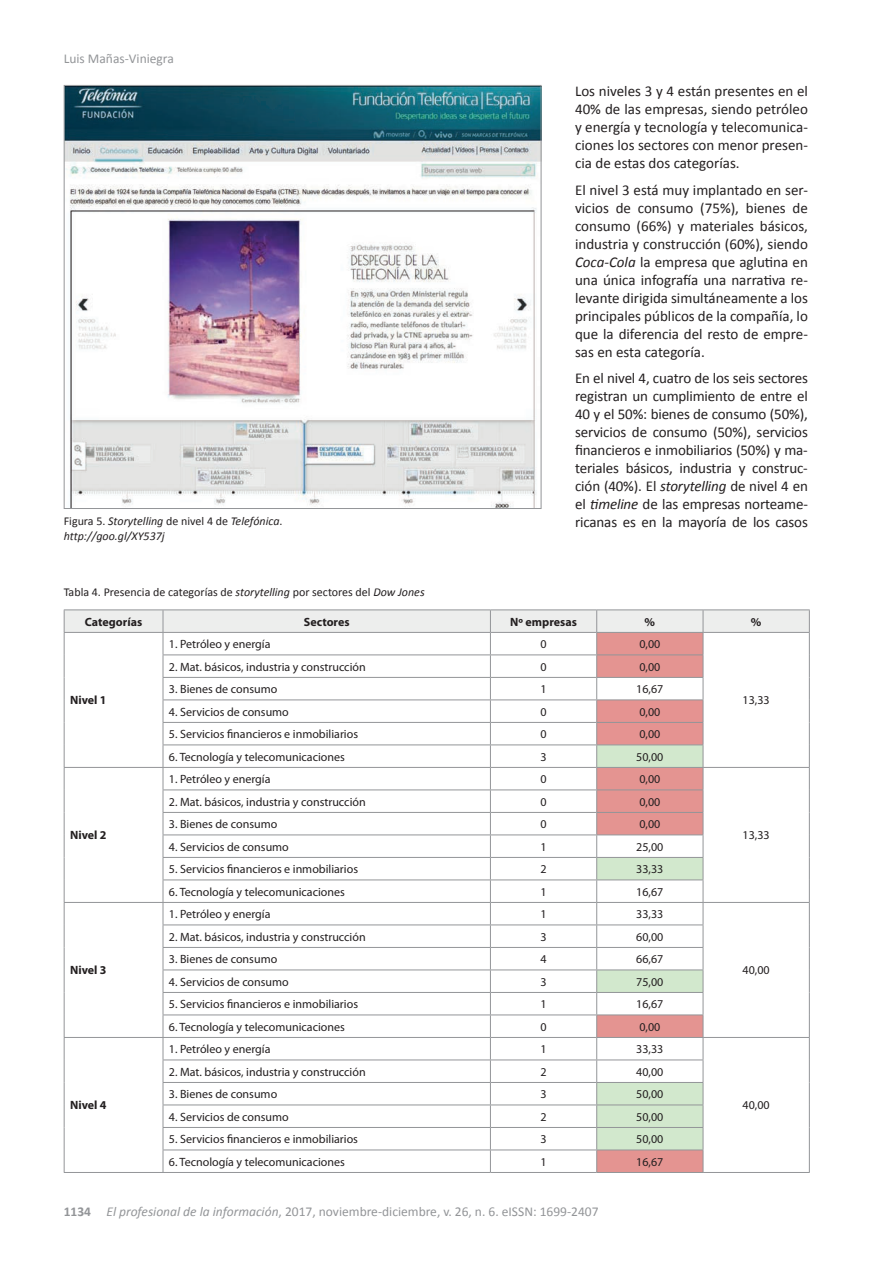
<style>
.page{position:relative;width:893px;height:1263px;background:#fff}
.page>*{position:absolute;margin:0;border:0;box-sizing:border-box;transform-origin:0 0}
.t1{font:15px/18px "Calibri";letter-spacing:-.01em;color:#231f20;text-align:justify}
.t2{font:13.5px "Calibri";color:#939598}
.t3{font:12px "Myriad Pro";color:#231f20}
.t4{font:12px "Calibri";color:#231f20}
.t5{font:italic 12px/14.4px "Calibri";color:#231f20}
.t6{font:700 12px "Myriad Pro";color:#231f20}
.s1{font-style:normal}
.s2{font-style:italic}
.s3{font-weight:700}
</style>
<div class="page">
<img style="left:66px;top:87px;width:473px;height:420px">
<hr style="left:64px;top:609px;width:99px;height:1px;background:#939598">
<hr style="left:163px;top:609px;width:327px;height:1px;background:#939598">
<hr style="left:490px;top:609px;width:107px;height:1px;background:#939598">
<hr style="left:597px;top:609px;width:106px;height:1px;background:#939598">
<hr style="left:703px;top:609px;width:107px;height:1px;background:#939598">
<svg style="left:64px;top:610px;width:746px;height:562px"></svg>
<hr style="left:64px;top:1172px;width:99px;height:1px;background:#939598">
<hr style="left:163px;top:1172px;width:327px;height:1px;background:#939598">
<hr style="left:490px;top:1172px;width:107px;height:1px;background:#939598">
<hr style="left:597px;top:1172px;width:106px;height:1px;background:#939598">
<hr style="left:703px;top:1172px;width:107px;height:1px;background:#939598">
<p class="t2" style="left:64px;top:50px;width:112px">Luis Mañas-Viniegra</p>
<p class="t5" style="left:64px;top:514px;width:220px"><span class="s1">Figura 5.</span> Storytelling <span class="s1">de nivel 4 de</span> Telefónica<span class="s1">. </span>http://goo.gl/XY537j</p>
<p class="t4" style="left:64px;top:584px;width:362px">Tabla 4. Presencia de categorías de <span class="s2">storytelling</span> por sectores del <span class="s2">Dow Jones</span></p>
<p class="t1" style="left:575px;top:82px;width:234px">Los niveles 3 y 4 están presentes en el 40% de las empresas, siendo petróleo y energía y tecnología y telecomunica&shy;ciones los sectores con menor presen&shy;cia de estas dos categorías.</p>
<p class="t1" style="left:575px;top:181px;width:234px">El nivel 3 está muy implantado en ser&shy;vicios de consumo (75%), bienes de consumo (66%) y materiales básicos, industria y construcción (60%), siendo <span class="s2">Coca-Cola</span> la empresa que aglutina en una única infografía una narrativa re&shy;levante dirigida simultáneamente a los principales públicos de la compañía, lo que la diferencia del resto de empre&shy;sas en esta categoría.</p>
<p class="t1" style="left:575px;top:369px;width:234px">En el nivel 4, cuatro de los seis sectores registran un cumplimiento de entre el 40 y el 50%: bienes de consumo (50%), servicios de consumo (50%), servicios financieros e inmobiliarios (50%) y ma&shy;teriales básicos, industria y construc&shy;ción (40%). El <span class="s2">storytelling</span> de nivel 4 en el <span class="s2">timeline</span> de las empresas norteame&shy;ricanas es en la mayoría de los casos</p>
<p class="t6" style="left:85px;top:614px;width:59px">Categorías</p>
<p class="t6" style="left:304px;top:614px;width:47px">Sectores</p>
<p class="t6" style="left:510px;top:614px;width:68px">Nº empresas</p>
<p class="t6" style="left:645px;top:614px;width:12px">%</p>
<p class="t6" style="left:751px;top:614px;width:12px">%</p>
<p class="t6" style="left:70px;top:692px;width:38px">Nivel 1</p>
<p class="t6" style="left:70px;top:827px;width:38px">Nivel 2</p>
<p class="t6" style="left:70px;top:962px;width:38px">Nivel 3</p>
<p class="t6" style="left:70px;top:1097px;width:38px">Nivel 4</p>
<p class="t3" style="left:169px;top:637px;width:103px">1. Petróleo y energía</p>
<p class="t3" style="left:540px;top:637px;width:8px">0</p>
<p class="t3" style="left:639px;top:637px;width:22px">0,00</p>
<p class="t3" style="left:169px;top:659px;width:198px">2. Mat. básicos, industria y construcción</p>
<p class="t3" style="left:540px;top:659px;width:8px">0</p>
<p class="t3" style="left:639px;top:659px;width:22px">0,00</p>
<p class="t3" style="left:169px;top:682px;width:110px">3. Bienes de consumo</p>
<p class="t3" style="left:540px;top:682px;width:8px">1</p>
<p class="t3" style="left:636px;top:682px;width:29px">16,67</p>
<p class="t3" style="left:169px;top:704px;width:121px">4. Servicios de consumo</p>
<p class="t3" style="left:540px;top:704px;width:8px">0</p>
<p class="t3" style="left:639px;top:704px;width:22px">0,00</p>
<p class="t3" style="left:169px;top:727px;width:191px">5. Servicios financieros e inmobiliarios</p>
<p class="t3" style="left:540px;top:727px;width:8px">0</p>
<p class="t3" style="left:639px;top:727px;width:22px">0,00</p>
<p class="t3" style="left:169px;top:749px;width:177px">6. Tecnología y telecomunicaciones</p>
<p class="t3" style="left:540px;top:749px;width:8px">3</p>
<p class="t3" style="left:636px;top:749px;width:29px">50,00</p>
<p class="t3" style="left:169px;top:772px;width:103px">1. Petróleo y energía</p>
<p class="t3" style="left:540px;top:772px;width:8px">0</p>
<p class="t3" style="left:639px;top:772px;width:22px">0,00</p>
<p class="t3" style="left:169px;top:794px;width:198px">2. Mat. básicos, industria y construcción</p>
<p class="t3" style="left:540px;top:794px;width:8px">0</p>
<p class="t3" style="left:639px;top:794px;width:22px">0,00</p>
<p class="t3" style="left:169px;top:817px;width:110px">3. Bienes de consumo</p>
<p class="t3" style="left:540px;top:817px;width:8px">0</p>
<p class="t3" style="left:639px;top:817px;width:22px">0,00</p>
<p class="t3" style="left:169px;top:839px;width:121px">4. Servicios de consumo</p>
<p class="t3" style="left:540px;top:839px;width:8px">1</p>
<p class="t3" style="left:636px;top:839px;width:29px">25,00</p>
<p class="t3" style="left:169px;top:862px;width:191px">5. Servicios financieros e inmobiliarios</p>
<p class="t3" style="left:540px;top:862px;width:8px">2</p>
<p class="t3" style="left:636px;top:862px;width:29px">33,33</p>
<p class="t3" style="left:169px;top:884px;width:177px">6. Tecnología y telecomunicaciones</p>
<p class="t3" style="left:540px;top:884px;width:8px">1</p>
<p class="t3" style="left:636px;top:884px;width:29px">16,67</p>
<p class="t3" style="left:169px;top:907px;width:103px">1. Petróleo y energía</p>
<p class="t3" style="left:540px;top:907px;width:8px">1</p>
<p class="t3" style="left:636px;top:907px;width:29px">33,33</p>
<p class="t3" style="left:169px;top:929px;width:198px">2. Mat. básicos, industria y construcción</p>
<p class="t3" style="left:540px;top:929px;width:8px">3</p>
<p class="t3" style="left:636px;top:929px;width:29px">60,00</p>
<p class="t3" style="left:169px;top:952px;width:110px">3. Bienes de consumo</p>
<p class="t3" style="left:540px;top:952px;width:8px">4</p>
<p class="t3" style="left:636px;top:952px;width:29px">66,67</p>
<p class="t3" style="left:169px;top:974px;width:121px">4. Servicios de consumo</p>
<p class="t3" style="left:540px;top:974px;width:8px">3</p>
<p class="t3" style="left:636px;top:974px;width:29px">75,00</p>
<p class="t3" style="left:169px;top:997px;width:191px">5. Servicios financieros e inmobiliarios</p>
<p class="t3" style="left:540px;top:997px;width:8px">1</p>
<p class="t3" style="left:636px;top:997px;width:29px">16,67</p>
<p class="t3" style="left:169px;top:1019px;width:177px">6. Tecnología y telecomunicaciones</p>
<p class="t3" style="left:540px;top:1019px;width:8px">0</p>
<p class="t3" style="left:639px;top:1019px;width:22px">0,00</p>
<p class="t3" style="left:169px;top:1042px;width:103px">1. Petróleo y energía</p>
<p class="t3" style="left:540px;top:1042px;width:8px">1</p>
<p class="t3" style="left:636px;top:1042px;width:29px">33,33</p>
<p class="t3" style="left:169px;top:1064px;width:198px">2. Mat. básicos, industria y construcción</p>
<p class="t3" style="left:540px;top:1064px;width:8px">2</p>
<p class="t3" style="left:636px;top:1064px;width:29px">40,00</p>
<p class="t3" style="left:169px;top:1087px;width:110px">3. Bienes de consumo</p>
<p class="t3" style="left:540px;top:1087px;width:8px">3</p>
<p class="t3" style="left:636px;top:1087px;width:29px">50,00</p>
<p class="t3" style="left:169px;top:1109px;width:121px">4. Servicios de consumo</p>
<p class="t3" style="left:540px;top:1109px;width:8px">2</p>
<p class="t3" style="left:636px;top:1109px;width:29px">50,00</p>
<p class="t3" style="left:169px;top:1132px;width:191px">5. Servicios financieros e inmobiliarios</p>
<p class="t3" style="left:540px;top:1132px;width:8px">3</p>
<p class="t3" style="left:636px;top:1132px;width:29px">50,00</p>
<p class="t3" style="left:169px;top:1154px;width:177px">6. Tecnología y telecomunicaciones</p>
<p class="t3" style="left:540px;top:1154px;width:8px">1</p>
<p class="t3" style="left:636px;top:1154px;width:29px">16,67</p>
<p class="t2" style="left:64px;top:1203px;width:536px"><span class="s3">1134</span> <span class="s2">El profesional de la información</span>, 2017, noviembre-diciembre, v. 26, n. 6. eISSN: 1699-2407</p>
<p class="t3" style="left:743px;top:693px;width:29px">13,33</p>
<p class="t3" style="left:743px;top:828px;width:29px">13,33</p>
<p class="t3" style="left:743px;top:963px;width:29px">40,00</p>
<p class="t3" style="left:743px;top:1098px;width:29px">40,00</p>
</div>
